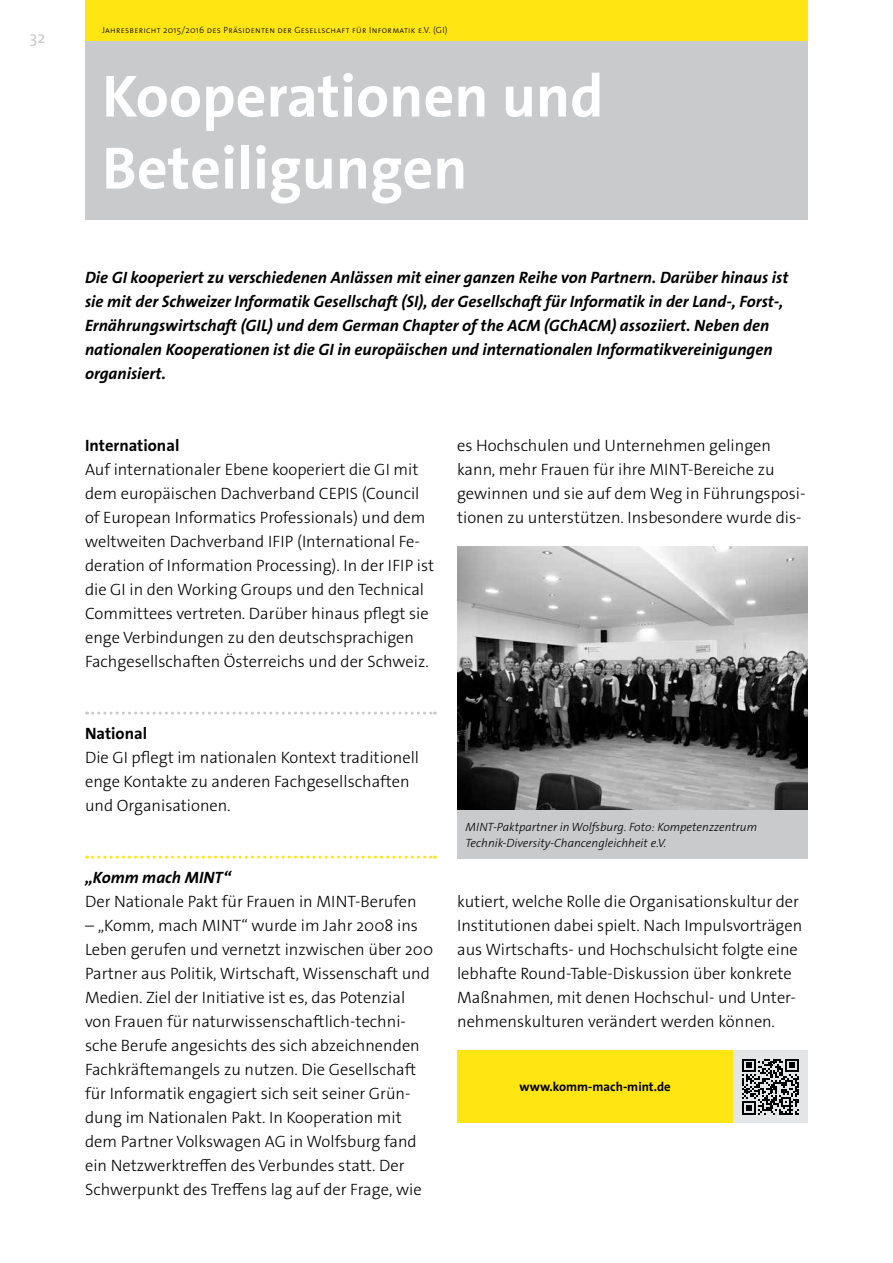
<style>
.page{position:relative;width:893px;height:1263px;background:#fff}
.page>*{position:absolute;margin:0;border:0;box-sizing:border-box;transform-origin:0 0}
.t1{font:700 60px/72px "The Sans Os F";color:#fff}
.t2{font:300 16.5px/24px "The Sans Os F";color:#000}
.t3{font:italic 700 16.5px/24px "The Sans Os F";color:#000}
.t4{font:700 16.5px "The Sans Os F";color:#000}
.t5{font:16.5px "The Sans Os F";color:#c9cacc}
.t6{font:700 12.75px "The Sans Os F";color:#000}
.t7{font:italic 300 12px/16.5px "The Sans Os F";color:#000}
.t8{font:300 9px "The Sans Os F";letter-spacing:.03em;color:#000}
</style>
<div class="page">
<div style="left:85px;top:0;width:723px;height:41px;background:#ffe512"></div>
<div style="left:85px;top:41px;width:723px;height:179px;background:#c9cacc"></div>
<svg style="left:87px;top:712px;width:348px;height:3px"></svg>
<svg style="left:87px;top:856px;width:348px;height:3px"></svg>
<img style="left:457px;top:547px;width:351px;height:264px">
<div style="left:457px;top:811px;width:351px;height:48px;background:#c9cacc"></div>
<div style="left:457px;top:1051px;width:276px;height:72px;background:#ffe512"></div>
<div style="left:733px;top:1051px;width:75px;height:72px;background:#e4e5e6"></div>
<svg style="left:742px;top:1059px;width:57px;height:56px"></svg>
<p class="t5" style="left:30px;top:26px;width:17px">32</p>
<p class="t8" style="left:102px;top:24px;width:347px">Jahresbericht 2015/2016 des Präsidenten der Gesellschaft für Informatik e.V. (GI)</p>
<h1 class="t1" style="left:102px;top:61px;width:503px">Kooperationen und<br>Beteiligungen</h1>
<p class="t3" style="left:85px;top:265px;width:705px">Die GI kooperiert zu verschiedenen Anlässen mit einer ganzen Reihe von Partnern. Darüber hinaus ist sie mit der Schweizer Informatik Gesellschaft (SI), der Gesellschaft für Informatik in der Land-, Forst-, Ernährungswirtschaft (GIL) und dem German Chapter of the ACM (GChACM) assoziiert. Neben den nationalen Kooperationen ist die GI in europäischen und internationalen Informatikvereinigungen organisiert.</p>
<p class="t4" style="left:85px;top:434px;width:96px">International</p>
<p class="t2" style="left:85px;top:457px;width:351px">Auf internationaler Ebene kooperiert die GI mit dem europäischen Dachverband CEPIS (Council of European Informatics Professionals) und dem weltweiten Dachverband IFIP (International Fe&shy;deration of Information Processing). In der IFIP ist die GI in den Working Groups und den Technical Committees vertreten. Darüber hinaus pflegt sie enge Verbindungen zu den deutschsprachigen Fachgesellschaften Österreichs und der Schweiz.</p>
<p class="t4" style="left:85px;top:722px;width:64px">National</p>
<p class="t2" style="left:85px;top:745px;width:336px">Die GI pflegt im nationalen Kontext traditionell enge Kontakte zu anderen Fachgesellschaften und Organisationen.</p>
<p class="t3" style="left:85px;top:866px;width:147px">„Komm mach MINT“</p>
<p class="t2" style="left:85px;top:889px;width:333px">Der Nationale Pakt für Frauen in MINT-Berufen</p>
<p class="t2" style="left:85px;top:913px;width:350px">– „Komm, mach MINT“ wurde im Jahr 2008 ins Leben gerufen und vernetzt inzwischen über 200<br>Partner aus Politik, Wirtschaft, Wissenschaft und Medien. Ziel der Initiative ist es, das Potenzial von Frauen für naturwissenschaftlich-techni&shy;sche Berufe angesichts des sich abzeichnenden Fachkräftemangels zu nutzen. Die Gesellschaft für Informatik engagiert sich seit seiner Grün&shy;dung im Nationalen Pakt. In Kooperation mit dem Partner Volkswagen AG in Wolfsburg fand ein Netzwerktreffen des Verbundes statt. Der Schwerpunkt des Treffens lag auf der Frage, wie</p>
<p class="t2" style="left:457px;top:433px;width:350px">es Hochschulen und Unternehmen gelingen kann, mehr Frauen für ihre MINT-Bereiche zu gewinnen und sie auf dem Weg in Führungsposi&shy;tionen zu unterstützen. Insbesondere wurde dis-</p>
<p class="t7" style="left:466px;top:819px;width:293px">MINT-Paktpartner in Wolfsburg. Foto: Kompetenzzentrum<br>Technik-Diversity-Chancengleichheit e.V.</p>
<p class="t2" style="left:457px;top:889px;width:347px">kutiert, welche Rolle die Organisationskultur der Institutionen dabei spielt. Nach Impulsvorträgen aus Wirtschafts- und Hochschulsicht folgte eine lebhafte Round-Table-Diskussion über konkrete Maßnahmen, mit denen Hochschul- und Unter&shy;nehmenskulturen verändert werden können.</p>
<p class="t6" style="left:519px;top:1079px;width:153px">www.komm-mach-mint.de</p>
</div>
